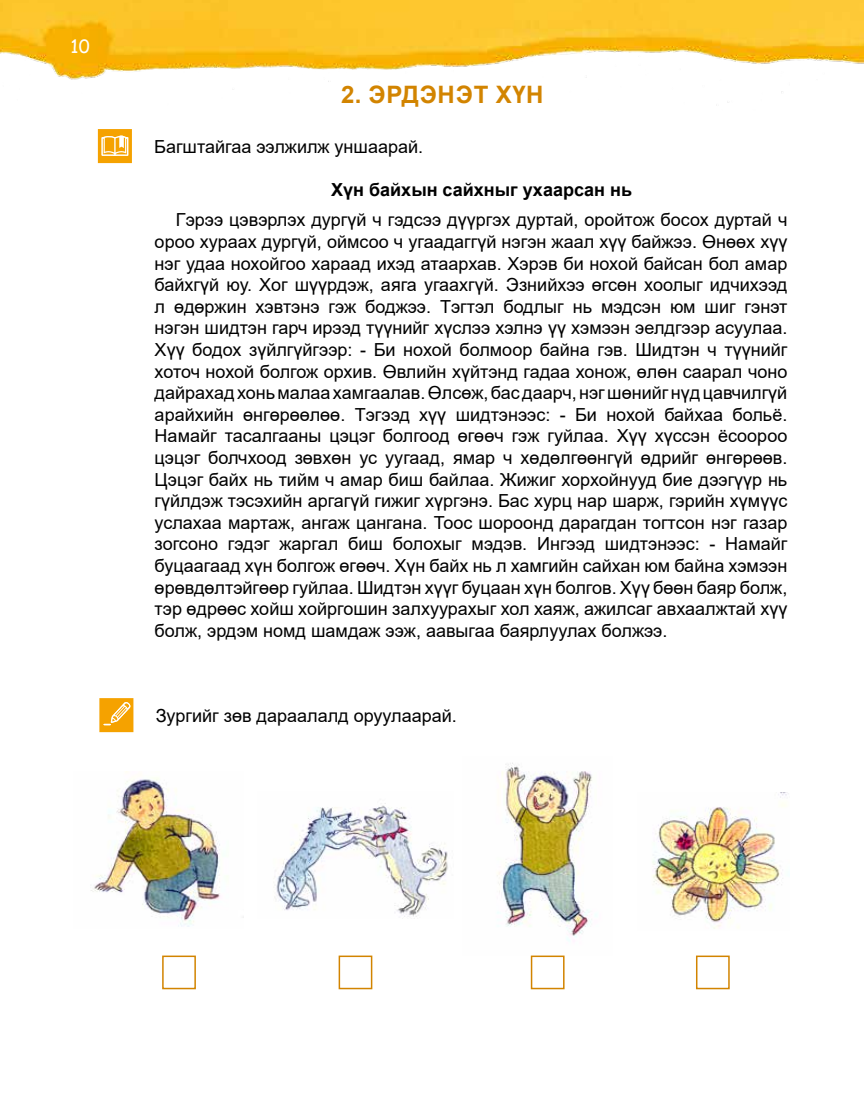
<style>
.page{position:relative;width:864px;height:1106px;background:#fff}
.page>*{position:absolute;margin:0;border:0;box-sizing:border-box;transform-origin:0 0}
.t1{font:700 24px "Arial";letter-spacing:.035em;color:#d28400}
.t2{font:18px/21.6px "Arial";color:#000;text-align:justify}
.t3{font:700 18px "Arial";color:#000}
.t4{font:18px "Mogul Comic Sans";color:#fff}
</style>
<div class="page">
<img style="left:0;top:0;width:863px;height:103px">
<img style="left:652px;top:792px;width:137px;height:137px">
<img style="left:497px;top:763px;width:100px;height:179px">
<img style="left:274px;top:803px;width:174px;height:114px">
<img style="left:91px;top:771px;width:137px;height:156px">
<svg style="left:98px;top:129px;width:34px;height:34px"></svg>
<svg style="left:99px;top:698px;width:34px;height:34px"></svg>
<div style="left:162px;top:955px;width:34px;height:34px;border:2px solid #d28400"></div>
<div style="left:338px;top:955px;width:34px;height:34px;border:2px solid #d28400"></div>
<div style="left:530px;top:955px;width:34px;height:34px;border:2px solid #d28400"></div>
<div style="left:695px;top:955px;width:34px;height:34px;border:2px solid #d28400"></div>
<p class="t4" style="left:71px;top:34px;width:21px">10</p>
<h1 class="t1" style="left:341px;top:77px;width:200px">2. ЭРДЭНЭТ ХҮН</h1>
<p class="t2" style="left:154px;top:135px;width:270px">Багштайгаа ээлжилж уншаарай.</p>
<p class="t3" style="left:331px;top:177px;width:302px">Хүн байхын сайхныг ухаарсан нь</p>
<p class="t2" style="left:155px;top:209px;width:634px;text-indent:21px">Гэрээ цэвэрлэх дургүй ч гэдсээ дүүргэх дуртай, оройтож босох дуртай ч ороо хураах дургүй, оймсоо ч угаадаггүй нэгэн жаал хүү байжээ. Өнөөх хүү нэг удаа нохойгоо хараад ихэд атаархав. Хэрэв би нохой байсан бол амар байхгүй юу. Хог шүүрдэж, аяга угаахгүй. Эзнийхээ өгсөн хоолыг идчихээд л өдөржин хэвтэнэ гэж боджээ. Тэгтэл бодлыг нь мэдсэн юм шиг гэнэт нэгэн шидтэн гарч ирээд түүнийг хүслээ хэлнэ үү хэмээн эелдгээр асуулаа.<br>Хүү бодох зүйлгүйгээр: - Би нохой болмоор байна гэв. Шидтэн ч түүнийг хоточ нохой болгож орхив. Өвлийн хүйтэнд гадаа хонож, өлөн саарал чоно дайрахад хонь малаа хамгаалав. Өлсөж, бас даарч, нэг шөнийг нүд цавчилгүй арайхийн өнгөрөөлөө. Тэгээд хүү шидтэнээс: - Би нохой байхаа больё.<br>Намайг тасалгааны цэцэг болгоод өгөөч гэж гуйлаа. Хүү хүссэн ёсоороо цэцэг болчхоод зөвхөн ус уугаад, ямар ч хөдөлгөөнгүй өдрийг өнгөрөөв.<br>Цэцэг байх нь тийм ч амар биш байлаа. Жижиг хорхойнууд бие дээгүүр нь гүйлдэж тэсэхийн аргагүй гижиг хүргэнэ. Бас хурц нар шарж, гэрийн хүмүүс услахаа мартаж, ангаж цангана. Тоос шороонд дарагдан тогтсон нэг газар зогсоно гэдэг жаргал биш болохыг мэдэв. Ингээд шидтэнээс: - Намайг буцаагаад хүн болгож өгөөч. Хүн байх нь л хамгийн сайхан юм байна хэмээн өрөвдөлтэйгөөр гуйлаа. Шидтэн хүүг буцаан хүн болгов. Хүү бөөн баяр болж, тэр өдрөөс хойш хойргошин залхуурахыг хол хаяж, ажилсаг авхаалжтай хүү болж, эрдэм номд шамдаж ээж, аавыгаа баярлуулах болжээ.</p>
<p class="t2" style="left:156px;top:704px;width:302px">Зургийг зөв дараалалд оруулаарай.</p>
</div>
